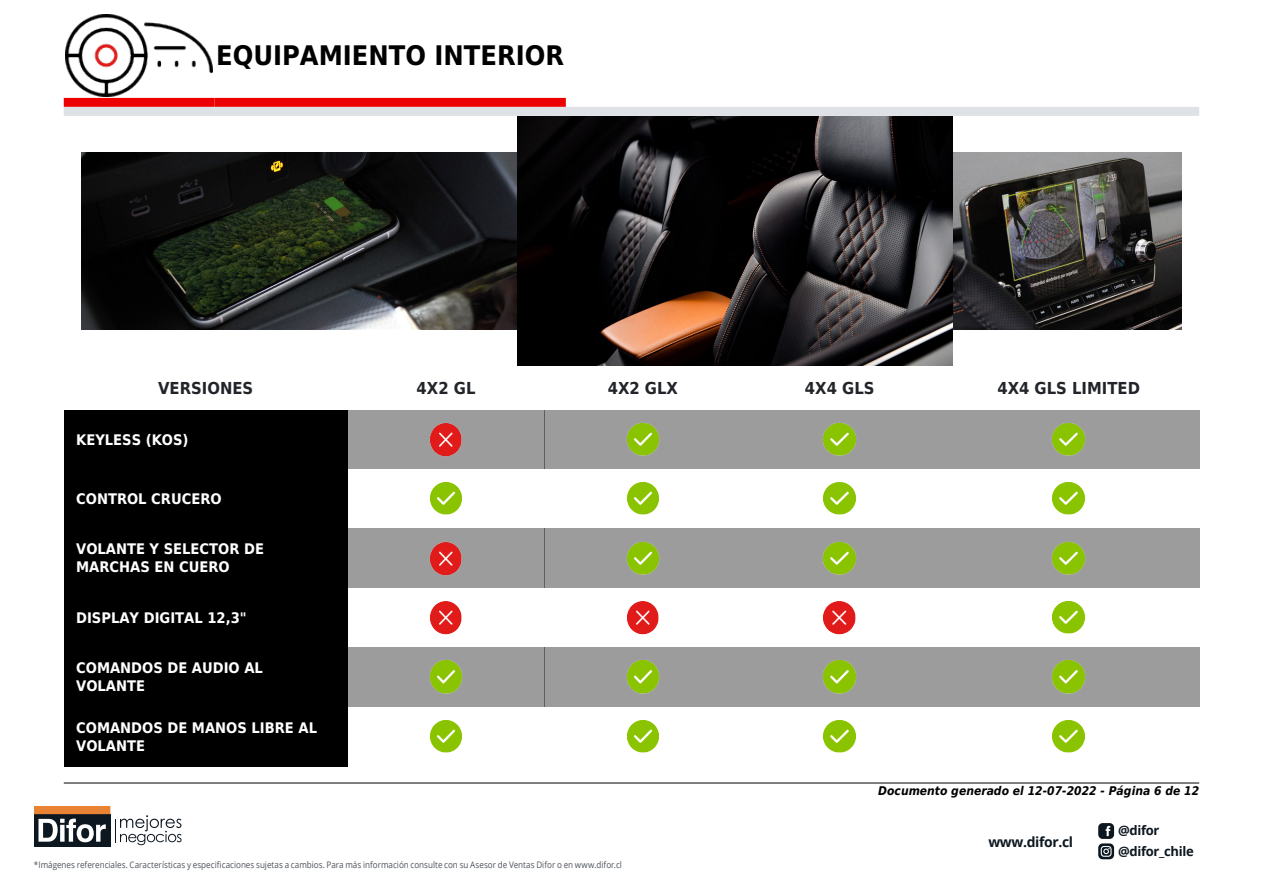
<style>
.page{position:relative;width:1263px;height:893px;background:#fff}
.page>*{position:absolute;margin:0;border:0;box-sizing:border-box;transform-origin:0 0}
.t1{font:700 27px "DejaVu Sans Condensed";color:#000}
.t2{font:700 16.5px "DejaVu Sans Condensed";color:#212529}
.t3{font:700 14.7px/17.5px "DejaVu Sans Condensed";color:#fff}
.t4{font:700 13.95px "Open Sans";letter-spacing:-.025em;color:#0d1720}
.t5{font:700 13.05px/20.4px "Open Sans";letter-spacing:-.025em;color:#0d1720}
.t6{font:italic 700 12px "DejaVu Sans Condensed";color:#000}
.t7{font:9px "Open Sans";color:#4e545b;scale:.9 1}
</style>
<div class="page">
<div style="left:34px;top:814px;width:76px;height:33px;background:#0d1720"></div>
<svg style="left:38px;top:819px;width:68px;height:23px"></svg>
<div style="left:34px;top:806px;width:76px;height:8px;background:#e88334"></div>
<svg style="left:115px;top:815px;width:67px;height:30px"></svg>
<svg style="left:1098px;top:823px;width:16px;height:36px"></svg>
<hr style="left:64px;top:783px;width:1135px;height:1px;background:#000">
<img style="left:65px;top:14px;width:148px;height:82px">
<div style="left:68px;top:98px;width:142px;height:9px;background:#ed0000"></div>
<div style="left:219px;top:98px;width:342px;height:9px;background:#ed0000"></div>
<div style="left:64px;top:107px;width:1135px;height:9px;background:#dee2e6"></div>
<img style="left:81px;top:152px;width:435px;height:177px">
<img style="left:517px;top:117px;width:435px;height:248px">
<img style="left:954px;top:152px;width:227px;height:177px">
<div style="left:348px;top:410px;width:196px;height:59px;background:#9c9c9c"></div>
<div style="left:544px;top:410px;width:197px;height:59px;background:#9c9c9c"></div>
<div style="left:741px;top:410px;width:197px;height:59px;background:#9c9c9c"></div>
<div style="left:938px;top:410px;width:261px;height:59px;background:#9c9c9c"></div>
<div style="left:348px;top:528px;width:196px;height:60px;background:#9c9c9c"></div>
<div style="left:544px;top:528px;width:197px;height:60px;background:#9c9c9c"></div>
<div style="left:741px;top:528px;width:197px;height:60px;background:#9c9c9c"></div>
<div style="left:938px;top:528px;width:261px;height:60px;background:#9c9c9c"></div>
<div style="left:348px;top:647px;width:196px;height:60px;background:#9c9c9c"></div>
<div style="left:544px;top:647px;width:197px;height:60px;background:#9c9c9c"></div>
<div style="left:741px;top:647px;width:197px;height:60px;background:#9c9c9c"></div>
<div style="left:938px;top:647px;width:261px;height:60px;background:#9c9c9c"></div>
<div style="left:64px;top:410px;width:284px;height:59px;background:#000"></div>
<div style="left:64px;top:469px;width:284px;height:59px;background:#000"></div>
<div style="left:64px;top:528px;width:284px;height:60px;background:#000"></div>
<div style="left:64px;top:588px;width:284px;height:59px;background:#000"></div>
<div style="left:64px;top:647px;width:284px;height:60px;background:#000"></div>
<div style="left:64px;top:707px;width:284px;height:60px;background:#000"></div>
<img style="left:430px;top:423px;width:32px;height:34px">
<img style="left:627px;top:423px;width:32px;height:33px">
<img style="left:823px;top:423px;width:33px;height:33px">
<img style="left:1052px;top:423px;width:33px;height:33px">
<img style="left:430px;top:482px;width:32px;height:33px">
<img style="left:627px;top:482px;width:32px;height:33px">
<img style="left:823px;top:482px;width:33px;height:33px">
<img style="left:1052px;top:482px;width:33px;height:33px">
<img style="left:430px;top:542px;width:32px;height:33px">
<img style="left:627px;top:542px;width:32px;height:33px">
<img style="left:823px;top:542px;width:33px;height:33px">
<img style="left:1052px;top:542px;width:33px;height:33px">
<img style="left:430px;top:601px;width:32px;height:34px">
<img style="left:627px;top:601px;width:32px;height:34px">
<img style="left:823px;top:601px;width:33px;height:34px">
<img style="left:1052px;top:601px;width:33px;height:33px">
<img style="left:430px;top:660px;width:32px;height:34px">
<img style="left:627px;top:660px;width:32px;height:34px">
<img style="left:823px;top:660px;width:33px;height:34px">
<img style="left:1052px;top:660px;width:33px;height:34px">
<img style="left:430px;top:720px;width:32px;height:33px">
<img style="left:627px;top:720px;width:32px;height:33px">
<img style="left:823px;top:720px;width:33px;height:33px">
<img style="left:1052px;top:720px;width:33px;height:33px">
<h1 class="t1" style="left:216px;top:33px;width:350px">EQUIPAMIENTO INTERIOR</h1>
<h2 class="t2" style="left:158px;top:374px;width:97px">VERSIONES</h2>
<h2 class="t2" style="left:417px;top:374px;width:60px">4X2 GL</h2>
<h2 class="t2" style="left:608px;top:374px;width:72px">4X2 GLX</h2>
<h2 class="t2" style="left:805px;top:374px;width:71px">4X4 GLS</h2>
<h2 class="t2" style="left:997px;top:374px;width:144px">4X4 GLS LIMITED</h2>
<h3 class="t3" style="left:76px;top:430px;width:114px">KEYLESS (KOS)</h3>
<h3 class="t3" style="left:76px;top:489px;width:147px">CONTROL CRUCERO</h3>
<h3 class="t3" style="left:76px;top:540px;width:189px">VOLANTE Y SELECTOR DE<br>MARCHAS EN CUERO</h3>
<h3 class="t3" style="left:76px;top:608px;width:172px">DISPLAY DIGITAL 12,3"</h3>
<h3 class="t3" style="left:76px;top:659px;width:188px">COMANDOS DE AUDIO AL<br>VOLANTE</h3>
<h3 class="t3" style="left:76px;top:719px;width:242px">COMANDOS DE MANOS LIBRE AL<br>VOLANTE</h3>
<p class="t7" style="left:34px;top:859px;width:655px">*Imágenes referenciales. Características y especificaciones sujetas a cambios. Para más información consulte con su Asesor de Ventas Difor o en www.difor.cl</p>
<h3 class="t6" style="left:878px;top:782px;width:322px">Documento generado el 12-07-2022 - Página 6 de 12</h3>
<h3 class="t4" style="left:988px;top:832px;width:86px">www.difor.cl</h3>
<h3 class="t5" style="left:1118px;top:820px;width:77px">@difor @difor_chile</h3>
</div>
